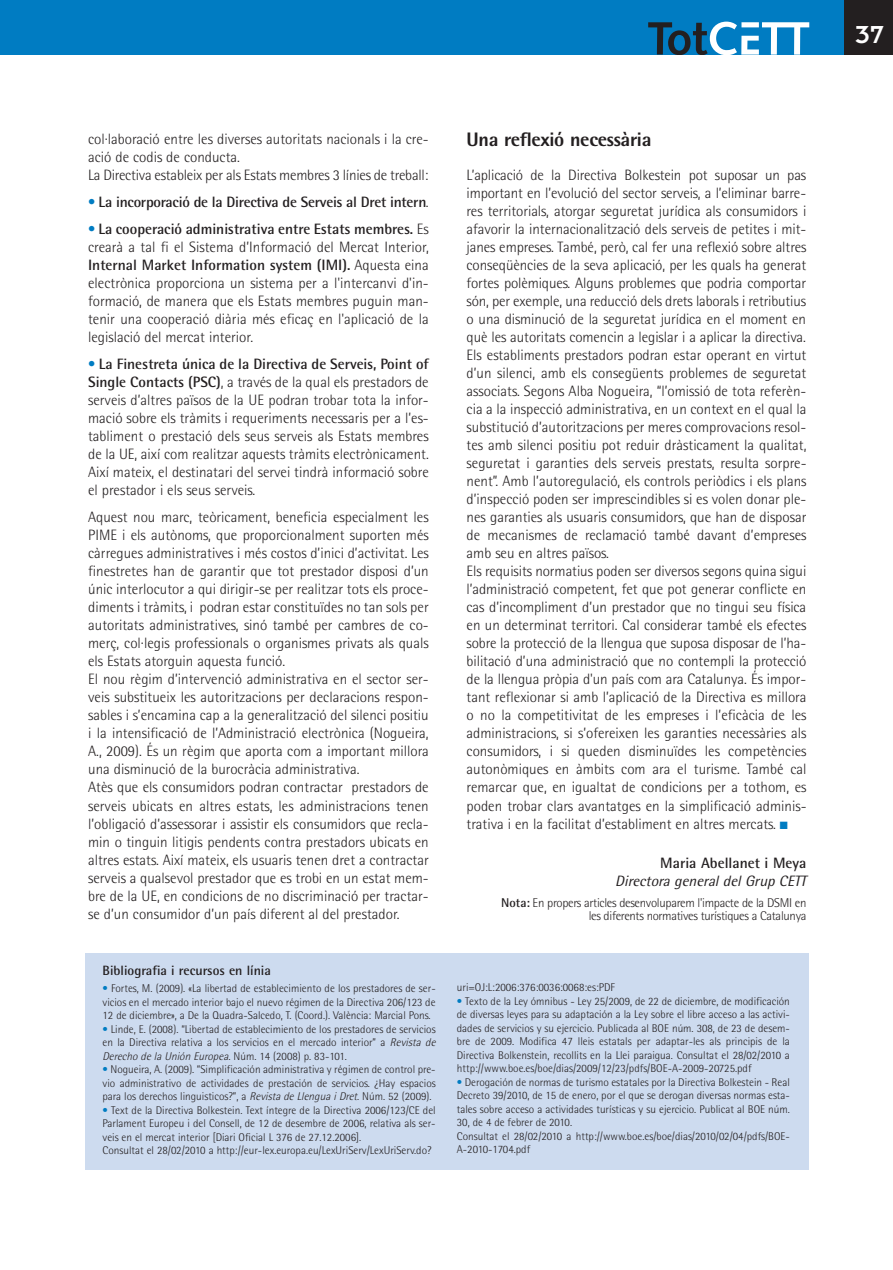
<style>
.page{position:relative;width:893px;height:1270px;background:#fff}
.page>*{position:absolute;margin:0;border:0;box-sizing:border-box;transform-origin:0 0}
.t1{font:27px "Insignia";color:#fff}
.t2{font:800 19.5px "Rotis Semi Sans";letter-spacing:-.015em;color:#231f20}
.t3{font:300 15px/18px "Rotis Semi Sans";color:#231f20}
.t4{font:700 15px "Rotis Semi Sans";letter-spacing:-.015em;color:#231f20}
.t5{font:italic 15px "Rotis Semi Sans";color:#231f20}
.t6{font:700 13.5px "Rotis Semi Sans";color:#231f20}
.t7{font:300 12.75px/13.5px "Rotis Semi Sans";letter-spacing:-.025em;color:#231f20;text-align:right}
.t8{font:300 11.25px/13.5px "Rotis Semi Sans";color:#231f20;text-align:justify}
.s1{font-weight:300;color:#007cc2}
.s2{font-weight:300}
.s3{color:#007cc2}
.s4{font-weight:700}
.s5{font-style:italic}
</style>
<div class="page">
<div style="left:86px;top:953px;width:722px;height:216px;background:#cddbef"></div>
<div style="left:0;top:0;width:893px;height:55px;background:#007cc2"></div>
<svg style="left:648px;top:22px;width:161px;height:33px"></svg>
<div style="left:844px;top:0;width:49px;height:55px;background:#231f20"></div>
<p class="t3" style="left:88px;top:131px;width:342px">col·laboració entre les diverses autoritats nacionals i la cre&shy;ació de codis de conducta.<br>La Directiva estableix per als Estats membres 3 línies de treball:</p>
<p class="t4" style="left:88px;top:197px;width:342px"><span class="s1">•</span> La incorporació de la Directiva de Serveis al Dret intern<span class="s2">.</span></p>
<p class="t3" style="left:88px;top:221px;width:342px;text-align:justify"><span class="s3">•</span> <span class="s4">La cooperació administrativa entre Estats membres.</span> Es crearà a tal fi el Sistema d’Informació del Mercat Interior, <span class="s4">Internal Market Information system (IMI).</span> Aquesta eina electrònica proporciona un sistema per a l'intercanvi d'in&shy;formació, de manera que els Estats membres puguin man&shy;tenir una cooperació diària més eficaç en l'aplicació de la legislació del mercat interior.</p>
<p class="t3" style="left:88px;top:356px;width:342px;text-align:justify"><span class="s3">•</span> <span class="s4">La Finestreta única de la Directiva de Serveis, Point of Single Contacts (PSC)</span>, a través de la qual els prestadors de serveis d’altres països de la UE podran trobar tota la infor&shy;mació sobre els tràmits i requeriments necessaris per a l’es&shy;tabliment o prestació dels seus serveis als Estats membres de la UE, així com realitzar aquests tràmits electrònicament.<br>Així mateix, el destinatari del servei tindrà informació sobre el prestador i els seus serveis.</p>
<p class="t3" style="left:88px;top:509px;width:342px">Aquest nou marc, teòricament, beneficia especialment les PIME i els autònoms, que proporcionalment suporten més càrregues administratives i més costos d’inici d’activitat. Les finestretes han de garantir que tot prestador disposi d’un únic interlocutor a qui dirigir-se per realitzar tots els proce&shy;diments i tràmits, i podran estar constituïdes no tan sols per autoritats administratives, sinó també per cambres de co&shy;merç, col·legis professionals o organismes privats als quals els Estats atorguin aquesta funció.<br>El nou règim d’intervenció administrativa en el sector ser&shy;veis substitueix les autoritzacions per declaracions respon&shy;sables i s’encamina cap a la generalització del silenci positiu i la intensificació de l’Administració electrònica (Nogueira, A., 2009). És un règim que aporta com a important millora una disminució de la burocràcia administrativa.<br>Atès que els consumidors podran contractar prestadors de serveis ubicats en altres estats, les administracions tenen l’obligació d’assessorar i assistir els consumidors que recla&shy;min o tinguin litigis pendents contra prestadors ubicats en altres estats. Així mateix, els usuaris tenen dret a contractar serveis a qualsevol prestador que es trobi en un estat mem&shy;bre de la UE, en condicions de no discriminació per tractar&shy;se d’un consumidor d’un país diferent al del prestador.</p>
<p class="t6" style="left:103px;top:965px;width:170px">Bibliografia i recursos en línia</p>
<p class="t8" style="left:103px;top:982px;width:335px"><span class="s3">•</span> Fortes, M. (2009). «La libertad de establecimiento de los prestadores de ser&shy;vicios en el mercado interior bajo el nuevo régimen de la Directiva 206/123 de 12 de diciembre», a De la Quadra-Salcedo, T. (Coord.). València: Marcial Pons.</p>
<p class="t8" style="left:103px;top:1023px;width:337px;text-align:left"><span class="s3">•</span> Linde, E. (2008). “Libertad de establecimiento de los prestadores de servicios en la Directiva relativa a los servicios en el mercado interior” a <span class="s5">Revista de<br>Derecho de la Unión Europea.</span> N ú m . 1 4 (2 008) p . 8 3 - 101 .</p>
<p class="t8" style="left:103px;top:1063px;width:335px"><span class="s3">•</span> Nogueira, A. (2009). “Simplificación administrativa y régimen de control pre&shy;vio administrativo de actividades de prestación de servicios. ¿Hay espacios para los derechos linguisticos?”, a <span class="s5">Revista de Llengua i Dret</span>. Núm. 52 (2009).</p>
<p class="t8" style="left:103px;top:1104px;width:335px;text-align:left"><span class="s3">•</span> Text de la Directiva Bolkestein. Text íntegre de la Directiva 2006/123/CE del Parlament Europeu i del Consell, de 12 de desembre de 2006, relativa als ser&shy;veis en el mercat interior [Diari Oficial L 376 de 27.12.2006].<br>Consultat el 28/02/2010 a http://eur-lex.europa.eu/LexUriServ/LexUriServ.do?</p>
<h2 class="t2" style="left:467px;top:133px;width:186px">Una reflexió necessària</h2>
<p class="t3" style="left:467px;top:167px;width:341px">L’aplicació de la Directiva Bolkestein pot suposar un pas important en l’evolució del sector serveis, a l’eliminar barre&shy;res territorials, atorgar seguretat jurídica als consumidors i afavorir la internacionalització dels serveis de petites i mit&shy;janes empreses. També, però, cal fer una reflexió sobre altres conseqüències de la seva aplicació, per les quals ha generat fortes polèmiques. Alguns problemes que podria comportar són, per exemple, una reducció dels drets laborals i retributius o una disminució de la seguretat jurídica en el moment en què les autoritats comencin a legislar i a aplicar la directiva.<br>Els establiments prestadors podran estar operant en virtut d’un silenci, amb els consegüents problemes de seguretat associats. Segons Alba Nogueira, “l’omissió de tota referèn&shy;cia a la inspecció administrativa, en un context en el qual la substitució d’autoritzacions per meres comprovacions resol&shy;tes amb silenci positiu pot reduir dràsticament la qualitat, seguretat i garanties dels serveis prestats, resulta sorpre&shy;nent”. Amb l’autoregulació, els controls periòdics i els plans d’inspecció poden ser imprescindibles si es volen donar ple&shy;nes garanties als usuaris consumidors, que han de disposar de mecanismes de reclamació també davant d’empreses amb seu en altres països.<br>Els requisits normatius poden ser diversos segons quina sigui l’administració competent, fet que pot generar conflicte en cas d’incompliment d’un prestador que no tingui seu física en un determinat territori. Cal considerar també els efectes sobre la protecció de la llengua que suposa disposar de l’ha&shy;bilitació d’una administració que no contempli la protecció de la llengua pròpia d'un país com ara Catalunya. És impor&shy;tant reflexionar si amb l’aplicació de la Directiva es millora o no la competitivitat de les empreses i l’eficàcia de les administracions, si s’ofereixen les garanties necessàries als consumidors, i si queden disminuïdes les competències autonòmiques en àmbits com ara el turisme. També cal remarcar que, en igualtat de condicions per a tothom, es poden trobar clars avantatges en la simplificació adminis&shy;trativa i en la facilitat d’establiment en altres mercats. <span class="s3">■</span></p>
<p class="t4" style="left:660px;top:857px;width:148px">Maria Abellanet i Meya</p>
<p class="t5" style="left:615px;top:875px;width:193px">Directora general del Grup CETT</p>
<p class="t7" style="left:501px;top:896px;width:307px"><span class="s4">Nota:</span> En propers articles desenvoluparem l'impacte de la DSMI en les diferents normatives turístiques a Catalunya</p>
<p class="t8" style="left:457px;top:981px;width:160px">uri=OJ:L:2006:376:0036:0068:es:PDF</p>
<p class="t8" style="left:457px;top:995px;width:335px"><span class="s3">•</span> Texto de la Ley ómnibus - Ley 25/2009, de 22 de diciembre, de modificación de diversas leyes para su adaptación a la Ley sobre el libre acceso a las activi&shy;dades de servicios y su ejercicio. Publicada al BOE núm. 308, de 23 de desem&shy;bre de 2009. Modifica 47 lleis estatals per adaptar-les als principis de la Directiva Bolkenstein, recollits en la Llei paraigua. Consultat el 28/02/2010 a http://www.boe.es/boe/dias/2009/12/23/pdfs/BOE-A-2009-20725.pdf</p>
<p class="t8" style="left:457px;top:1076px;width:335px;text-align:left"><span class="s3">•</span> Derogación de normas de turismo estatales por la Directiva Bolkestein - Real Decreto 39/2010, de 15 de enero, por el que se derogan diversas normas esta&shy;tales sobre acceso a actividades turísticas y su ejercicio. Publicat al BOE núm.<br>30, de 4 de febrer de 2010.<br>Consultat el 28/02/2010 a http://www.boe.es/boe/dias/2010/02/04/pdfs/BOE-A-2010-1704.pdf</p>
<h1 class="t1" style="left:856px;top:26px;width:29px">37</h1>
</div>
